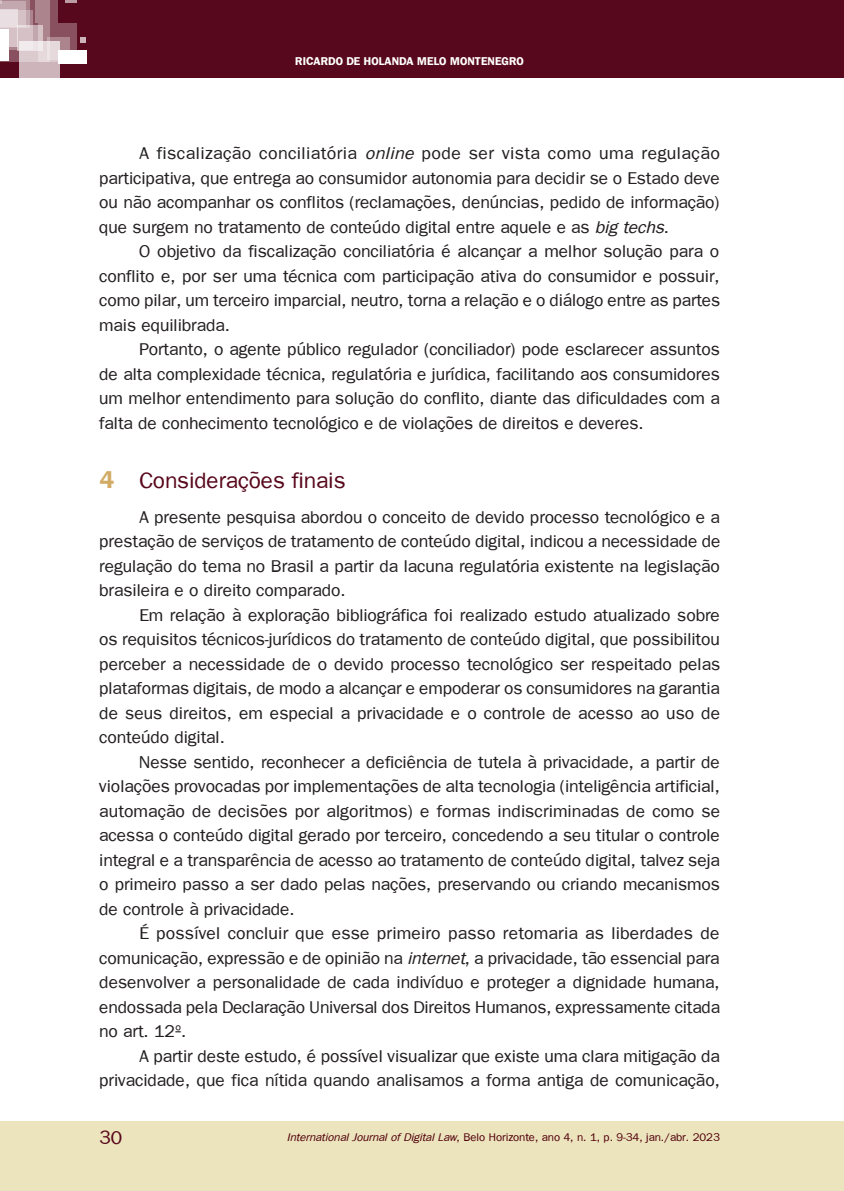
<style>
.page{position:relative;width:844px;height:1191px;background:#fff}
.page>*{position:absolute;margin:0;border:0;box-sizing:border-box;transform-origin:0 0}
.secao1{font:22.75px "Frankfurt";color:#58081c}
.t1{font:19.25px "Frankfurt";color:#58081c}
.txt-principal{font:17.5px/24.5px "Frankfurt";color:#231f20;text-align:justify}
.t2{font:11.38px "Frankfurt";color:#51000b}
.t3{font:700 11.38px "Frankfurt";color:#fff}
.s1{font-style:italic}
.s2{font-weight:700;font-size:24.5px;color:#d2ab66}
</style>
<div class="page">
<div style="left:0;top:1121px;width:843px;height:70px;background:#ece4bd"></div>
<div style="left:0;top:0;width:843px;height:78px;background:#58081c"></div>
<svg style="left:0;top:0;width:38px;height:62px"></svg>
<svg style="left:36px;top:0;width:22px;height:23px"></svg>
<svg style="left:66px;top:0;width:11px;height:3px"></svg>
<div style="left:0;top:1px;width:26px;height:25px;background:#c4a8af"></div>
<svg style="left:9px;top:10px;width:24px;height:40px"></svg>
<svg style="left:38px;top:23px;width:39px;height:27px"></svg>
<svg style="left:19px;top:41px;width:41px;height:37px"></svg>
<div style="left:58px;top:50px;width:28px;height:13px;background:#fff"></div>
<svg style="left:80px;top:37px;width:6px;height:6px"></svg>
<svg style="left:17px;top:25px;width:25px;height:25px"></svg>
<div style="left:0;top:30px;width:9px;height:31px;background:#fff"></div>
<svg style="left:0;top:9px;width:17px;height:38px"></svg>
<svg style="left:47px;top:37px;width:23px;height:22px"></svg>
<p class="t3" style="left:295px;top:55px;width:15px">RICARDO</p>
<p class="t3" style="left:346px;top:55px;width:33px">DE HOLANDA</p>
<p class="t3" style="left:417px;top:55px;width:18px">MELO</p>
<p class="t3" style="left:450px;top:55px;width:18px">MONTENEGRO</p>
<p class="txt-principal" style="left:99px;top:141px;width:622px;text-indent:40px">A fiscalização conciliatória <span class="s1">online</span> pode ser vista como uma regulação participativa, que entrega ao consumidor autonomia para decidir se o Estado deve ou não acompanhar os conflitos (reclamações, denúncias, pedido de informação) que surgem no tratamento de conteúdo digital entre aquele e as <span class="s1">big techs</span>.</p>
<p class="txt-principal" style="left:99px;top:239px;width:622px;text-indent:40px">O objetivo da fiscalização conciliatória é alcançar a melhor solução para o conflito e, por ser uma técnica com participação ativa do consumidor e possuir, como pilar, um terceiro imparcial, neutro, torna a relação e o diálogo entre as partes mais equilibrada.</p>
<p class="txt-principal" style="left:99px;top:337px;width:622px;text-indent:40px">Portanto, o agente público regulador (conciliador) pode esclarecer assuntos de alta complexidade técnica, regulatória e jurídica, facilitando aos consumidores um melhor entendimento para solução do conflito, diante das dificuldades com a falta de conhecimento tecnológico e de violações de direitos e deveres.</p>
<p class="secao1" style="left:99px;top:468px;width:247px"><span class="s2">4</span> Considerações finais</p>
<p class="txt-principal" style="left:99px;top:504px;width:622px;text-indent:40px">A presente pesquisa abordou o conceito de devido processo tecnológico e a prestação de serviços de tratamento de conteúdo digital, indicou a necessidade de regulação do tema no Brasil a partir da lacuna regulatória existente na legislação brasileira e o direito comparado.</p>
<p class="txt-principal" style="left:99px;top:602px;width:622px;text-indent:40px">Em relação à exploração bibliográfica foi realizado estudo atualizado sobre os requisitos técnicos-jurídicos do tratamento de conteúdo digital, que possibilitou perceber a necessidade de o devido processo tecnológico ser respeitado pelas plataformas digitais, de modo a alcançar e empoderar os consumidores na garantia de seus direitos, em especial a privacidade e o controle de acesso ao uso de conteúdo digital.</p>
<p class="txt-principal" style="left:99px;top:749px;width:622px;text-indent:40px">Nesse sentido, reconhecer a deficiência de tutela à privacidade, a partir de violações provocadas por implementações de alta tecnologia (inteligência artificial, automação de decisões por algoritmos) e formas indiscriminadas de como se acessa o conteúdo digital gerado por terceiro, concedendo a seu titular o controle integral e a transparência de acesso ao tratamento de conteúdo digital, talvez seja o primeiro passo a ser dado pelas nações, preservando ou criando mecanismos de controle à privacidade.</p>
<p class="txt-principal" style="left:99px;top:920px;width:622px;text-indent:40px">É possível concluir que esse primeiro passo retomaria as liberdades de comunicação, expressão e de opinião na <span class="s1">internet</span>, a privacidade, tão essencial para desenvolver a personalidade de cada indivíduo e proteger a dignidade humana, endossada pela Declaração Universal dos Direitos Humanos, expressamente citada no art. 12º.</p>
<p class="txt-principal" style="left:99px;top:1043px;width:622px;text-align:right">A partir deste estudo, é possível visualizar que existe uma clara mitigação da privacidade, que fica nítida quando analisamos a forma antiga de comunicação,</p>
<p class="t1" style="left:99px;top:1127px;width:24px">30</p>
<p class="t2" style="left:287px;top:1131px;width:434px"><span class="s1">International Journal of Digital Law</span>, Belo Horizonte, ano 4, n. 1, p. 9-34, jan./abr. 2023</p>
</div>
